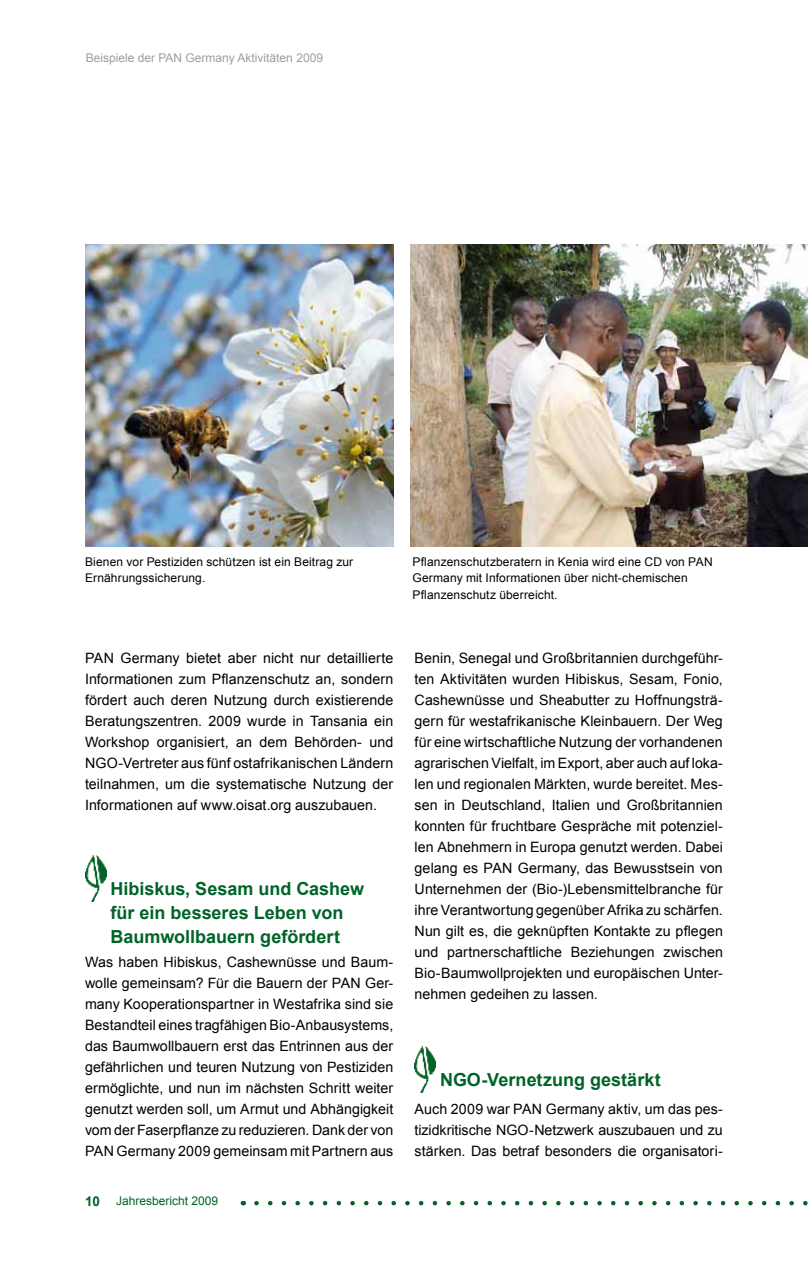
<style>
.page{position:relative;width:808px;height:1263px;background:#fff}
.page>*{position:absolute;margin:0;border:0;box-sizing:border-box;transform-origin:0 0}
.t1{font:700 18px/24px "Arial";color:#006328}
.t2{font:14.25px/21px "Arial";letter-spacing:.005em;color:#000;text-align:justify}
.t3{font:12px/16.5px "Arial";letter-spacing:.01em;color:#000}
.t4{font:12px "Arial";color:#9c9e9f}
.t5{font:12px "Arial";color:#006328}
.s1{font-weight:700;font-size:13.5px}
</style>
<div class="page">
<svg style="left:256px;top:1201px;width:552px;height:4px"></svg>
<img style="left:85px;top:855px;width:21px;height:46px">
<img style="left:415px;top:1046px;width:21px;height:46px">
<img style="left:410px;top:244px;width:398px;height:302px">
<img style="left:85px;top:244px;width:308px;height:302px">
<p class="t4" style="left:86px;top:50px;width:239px">Beispiele der PAN Germany Aktivitäten 2009</p>
<p class="t3" style="left:85px;top:553px;width:270px">Bienen vor Pestiziden schützen ist ein Beitrag zur<br>Ernährungssicherung.</p>
<p class="t3" style="left:412px;top:553px;width:302px">Pflanzenschutzberatern in Kenia wird eine CD von PAN<br>Germany mit Informationen über nicht-chemischen<br>Pflanzenschutz überreicht.</p>
<p class="t2" style="left:85px;top:647px;width:310px">PAN Germany bietet aber nicht nur detaillierte Informationen zum Pflanzenschutz an, sondern fördert auch deren Nutzung durch existierende Beratungszentren. 2009 wurde in Tansania ein Workshop organisiert, an dem Behörden- und NGO-Vertreter aus fünf ostafrikanischen Ländern teilnahmen, um die systematische Nutzung der Informationen auf www.oisat.org auszubauen.</p>
<p class="t1" style="left:111px;top:877px;width:255px">Hibiskus, Sesam und Cashew für ein besseres Leben von<br>Baumwollbauern gefördert</p>
<p class="t2" style="left:85px;top:952px;width:310px">Was haben Hibiskus, Cashewnüsse und Baum&shy;wolle gemeinsam? Für die Bauern der PAN Ger&shy;many Kooperationspartner in Westafrika sind sie Bestandteil eines tragfähigen Bio-Anbausystems, das Baumwollbauern erst das Entrinnen aus der gefährlichen und teuren Nutzung von Pestiziden ermöglichte, und nun im nächsten Schritt weiter genutzt werden soll, um Armut und Abhängigkeit vom der Faserpflanze zu reduzieren. Dank der von PAN Germany 2009 gemeinsam mit Partnern aus</p>
<p class="t5" style="left:85px;top:1193px;width:135px"><span class="s1">10</span> Jahresbericht 2009</p>
<p class="t2" style="left:415px;top:647px;width:310px">Benin, Senegal und Großbritannien durchgeführ&shy;ten Aktivitäten wurden Hibiskus, Sesam, Fonio, Cashewnüsse und Sheabutter zu Hoffnungsträ&shy;gern für westafrikanische Kleinbauern. Der Weg für eine wirtschaftliche Nutzung der vorhandenen agrarischen Vielfalt, im Export, aber auch auf loka&shy;len und regionalen Märkten, wurde bereitet. Mes&shy;sen in Deutschland, Italien und Großbritannien konnten für fruchtbare Gespräche mit potenziel&shy;len Abnehmern in Europa genutzt werden. Dabei gelang es PAN Germany, das Bewusstsein von Unternehmen der (Bio-)Lebensmittelbranche für ihre Verantwortung gegenüber Afrika zu schärfen.<br>Nun gilt es, die geknüpften Kontakte zu pflegen und partnerschaftliche Beziehungen zwischen Bio-Baumwollprojekten und europäischen Unter&shy;nehmen gedeihen zu lassen.</p>
<p class="t1" style="left:440px;top:1068px;width:222px">NGO-Vernetzung gestärkt</p>
<p class="t2" style="left:415px;top:1099px;width:310px">Auch 2009 war PAN Germany aktiv, um das pes&shy;tizidkritische NGO-Netzwerk auszubauen und zu stärken. Das betraf besonders die organisatori-</p>
</div>
